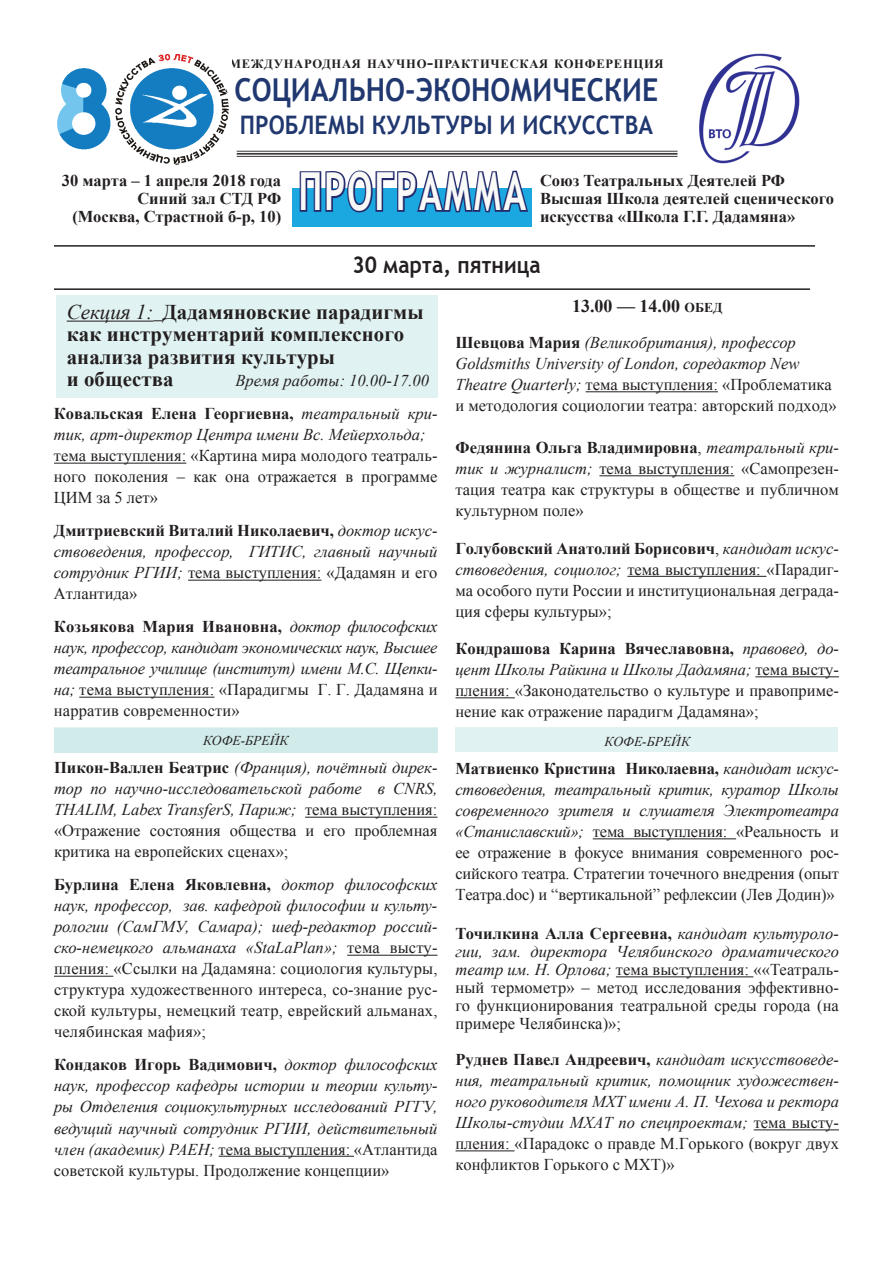
<style>
.page{position:relative;width:893px;height:1263px;background:#fff}
.page>*{position:absolute;margin:0;border:0;box-sizing:border-box;transform-origin:0 0}
.t1{font:700 52.5px "Trebuchet MS";letter-spacing:.05em;color:#f9faf8;scale:.69 1}
.t2{font:700 31.5px "Trebuchet MS";color:#20386f;scale:.9 1}
.t3{font:700 25.5px "Trebuchet MS";color:#20386f;scale:.9 1}
.t4{font:700 23.1px "Trebuchet MS";color:#231f20;scale:.91 1}
.t5{font:700 21px/22.5px "Times New Roman";letter-spacing:.005em;color:#231f20}
.t6{font:700 18px "Times New Roman";color:#231f20}
.t7{font:16.5px/21px "Times New Roman";color:#231f20;text-align:justify}
.t8{font:italic 16.5px/21px "Times New Roman";color:#231f20;text-align:justify}
.t9{font:700 16.5px/18px "Times New Roman";color:#231f20;text-align:right}
.t10{font:italic 13.5px "Times New Roman";color:#231f20}
.t11{font:700 12.6px "Times New Roman";letter-spacing:.055em;color:#231f20}
.s1{font-size:18px}
.s2{font-weight:400;font-style:italic}
.s3{font-weight:700;font-style:normal}
.s4{font-style:normal}
.s5{font-weight:700}
.s6{font-style:italic}
.s7{font-size:13.5px}
</style>
<div class="page">
<div style="left:54px;top:728px;width:383px;height:25px;background:#d0ebea"></div>
<div style="left:455px;top:727px;width:383px;height:25px;background:#e0f2f1"></div>
<div style="left:56px;top:296px;width:381px;height:102px;background:#e0f2f1"></div>
<hr style="left:67px;top:321px;width:86px;height:1px;background:#231f20">
<hr style="left:54px;top:463px;width:132px;height:1px;background:#231f20">
<hr style="left:188px;top:580px;width:133px;height:1px;background:#231f20">
<hr style="left:79px;top:697px;width:135px;height:1px;background:#231f20">
<hr style="left:305px;top:817px;width:132px;height:1px;background:#231f20">
<hr style="left:347px;top:955px;width:90px;height:1px;background:#231f20">
<hr style="left:54px;top:976px;width:59px;height:1px;background:#231f20">
<hr style="left:219px;top:1156px;width:135px;height:1px;background:#231f20">
<img style="left:57px;top:54px;width:172px;height:112px">
<img style="left:699px;top:53px;width:101px;height:111px">
<div style="left:293px;top:188px;width:239px;height:39px;background:#1ba7df"></div>
<svg style="left:299px;top:170px;width:229px;height:43px"></svg>
<hr style="left:586px;top:391px;width:132px;height:1px;background:#231f20">
<hr style="left:599px;top:475px;width:135px;height:1px;background:#231f20">
<hr style="left:627px;top:576px;width:139px;height:1px;background:#231f20">
<hr style="left:755px;top:676px;width:84px;height:1px;background:#231f20">
<hr style="left:455px;top:697px;width:60px;height:1px;background:#231f20">
<hr style="left:593px;top:838px;width:143px;height:1px;background:#231f20">
<hr style="left:616px;top:976px;width:137px;height:1px;background:#231f20">
<hr style="left:754px;top:1129px;width:85px;height:1px;background:#231f20">
<hr style="left:455px;top:1150px;width:59px;height:1px;background:#231f20">
<hr style="left:237px;top:151px;width:440px;height:1px;background:#231f20">
<hr style="left:237px;top:153px;width:440px;height:2px;background:#231f20">
<hr style="left:237px;top:156px;width:440px;height:1px;background:#231f20">
<hr style="left:54px;top:245px;width:761px;height:2px;background:#231f20">
<hr style="left:54px;top:288px;width:756px;height:2px;background:#231f20">
<p class="t11" style="left:229px;top:55px;width:436px">международная научно<span class="s1">-</span>практическая конференция</p>
<h2 class="t2" style="left:234px;top:70px;width:473px">Социально-экономические</h2>
<h3 class="t3" style="left:240px;top:109px;width:460px">проблемы культуры и искусства</h3>
<h1 class="t1" style="left:299px;top:159px;width:332px">Программа</h1>
<p class="t9" style="left:62px;top:171px;width:221px">30 марта – 1 апреля 2018 года<br>Синий зал СТД РФ<br>(Москва, Страстной б-р, 10)</p>
<p class="t9" style="left:540px;top:171px;width:295px;text-align:left">Союз Театральных Деятелей РФ<br>Высшая Школа деятелей сценического</p>
<p class="t9" style="left:540px;top:207px;width:257px">искусства «Школа Г.Г. Дадамяна»</p>
<h3 class="t4" style="left:352px;top:250px;width:208px">30 марта, пятница</h3>
<p class="t5" style="left:67px;top:300px;width:358px"><span class="s2">Секция 1:</span> Дадамяновские парадигмы как инструментарий комплексного анализа развития культуры<br>и общества</p>
<p class="t8" style="left:54px;top:364px;width:385px;line-height:33px;text-indent:182px">Время работы: 10.00-17.00<br><span class="s3">Ковальская Елена Георгиевна,</span> театральный кри-</p>
<p class="t8" style="left:54px;top:424px;width:373px">тик, арт-директор Центра имени Вс. Мейерхольда;</p>
<p class="t7" style="left:54px;top:445px;width:385px">тема выступления: «Картина мира молодого театраль&shy;ного поколения – как она отражается в программе ЦИМ за 5 лет»</p>
<p class="t8" style="left:54px;top:520px;width:385px"><span class="s3">Дмитриевский Виталий Николаевич,</span> доктор искус&shy;ствоведения, профессор, ГИТИС, главный научный сотрудник РГИИ; <span class="s4">тема выступления: «Дадамян и его Атлантида»</span></p>
<p class="t8" style="left:54px;top:616px;width:385px"><span class="s3">Козьякова Мария Ивановна,</span> доктор философских наук, профессор, кандидат экономических наук, Высшее театральное училище (институт) имени М.С. Щепки&shy;на; <span class="s4">тема выступления: «Парадигмы Г. Г. Дадамяна и нарратив современности»</span></p>
<p class="t10" style="left:203px;top:731px;width:87px">кофе-брейк</p>
<p class="t8" style="left:54px;top:757px;width:385px"><span class="s3">Пикон-Валлен Беатрис</span> (Франция), почётный дирек&shy;тор по научно-исследовательской работе в CNRS, THALIM, Labex TransferS, Париж; <span class="s4">тема выступления: «Отражение состояния общества и его проблемная критика на европейских сценах»;</span></p>
<p class="t7" style="left:54px;top:874px;width:385px"><span class="s5">Бурлина Елена Яковлевна,</span> <span class="s6">доктор философских наук, профессор, зав. кафедрой философии и культу&shy;рологии (СамГМУ, Самара); шеф-редактор россий&shy;ско-немецкого альманаха «StaLaPlan»;</span> тема высту&shy;пления: «Ссылки на Дадамяна: социология культуры, структура художественного интереса, со-знание рус&shy;ской культуры, немецкий театр, еврейский альманах, челябинская мафия»;</p>
<p class="t8" style="left:54px;top:1054px;width:385px"><span class="s3">Кондаков Игорь Вадимович,</span> доктор философских наук, профессор кафедры истории и теории культу&shy;ры Отделения социокультурных исследований РГГУ, ведущий научный сотрудник РГИИ, действительный член (академик) РАЕН; <span class="s4">тема выступления: «Атлантида советской культуры. Продолжение концепции»</span></p>
<p class="t6" style="left:572px;top:293px;width:133px">13.00 — 14.00 <span class="s7">обед</span></p>
<p class="t8" style="left:455px;top:332px;width:383px;text-align:left"><span class="s3">Шевцова Мария</span> (Великобритания), профессор Goldsmiths University of London, соредактор New Theatre Quarterly; <span class="s4">тема выступления: «Проблематика и методология социологии театра: авторский подход»</span></p>
<p class="t7" style="left:455px;top:437px;width:385px"><span class="s5">Федянина Ольга Владимировна</span>, <span class="s6">театральный кри&shy;тик и журналист;</span> тема выступления: «Самопрезен&shy;тация театра как структуры в обществе и публичном культурном поле»</p>
<p class="t7" style="left:455px;top:537px;width:385px"><span class="s5">Голубовский Анатолий Борисович</span>, <span class="s6">кандидат искус&shy;ствоведения, социолог;</span> тема выступления: «Парадиг&shy;ма особого пути России и институциональная деграда&shy;ция сферы культуры»;</p>
<p class="t7" style="left:455px;top:638px;width:385px"><span class="s5">Кондрашова Карина Вячеславовна,</span> <span class="s6">правовед, до&shy;цент Школы Райкина и Школы Дадамяна;</span> тема высту&shy;пления: «Законодательство о культуре и правоприме&shy;нение как отражение парадигм Дадамяна»;</p>
<p class="t10" style="left:604px;top:732px;width:87px">кофе-брейк</p>
<p class="t7" style="left:455px;top:758px;width:385px"><span class="s5">Матвиенко Кристина Николаевна,</span> <span class="s6">кандидат искус&shy;ствоведения, театральный критик, куратор Школы современного зрителя и слушателя Электротеатра «Станиславский»;</span> тема выступления: «Реальность и ее отражение в фокусе внимания современного рос&shy;сийского театра. Стратегии точечного внедрения (опыт Театра.doc) и “вертикальной” рефлексии (Лев Додин)»</p>
<p class="t7" style="left:455px;top:924px;width:385px;line-height:18px"><span class="s5">Точилкина Алла Сергеевна,</span> <span class="s6">кандидат культуроло&shy;гии, зам. директора Челябинского драматического театр им. Н. Орлова;</span> тема выступления: ««Театраль&shy;ный термометр» – метод исследования эффективно&shy;го функционирования театральной среды города (на примере Челябинска)»;</p>
<p class="t8" style="left:455px;top:1049px;width:385px"><span class="s3">Руднев Павел Андреевич,</span> кандидат искусствоведе&shy;ния, театральный критик, помощник художествен&shy;ного руководителя МХТ имени А. П. Чехова и ректора Школы-студии МХАТ по спецпроектам; <span class="s4">тема высту&shy;пления: «Парадокс о правде М.Горького (вокруг двух конфликтов Горького с МХТ)»</span></p>
</div>
